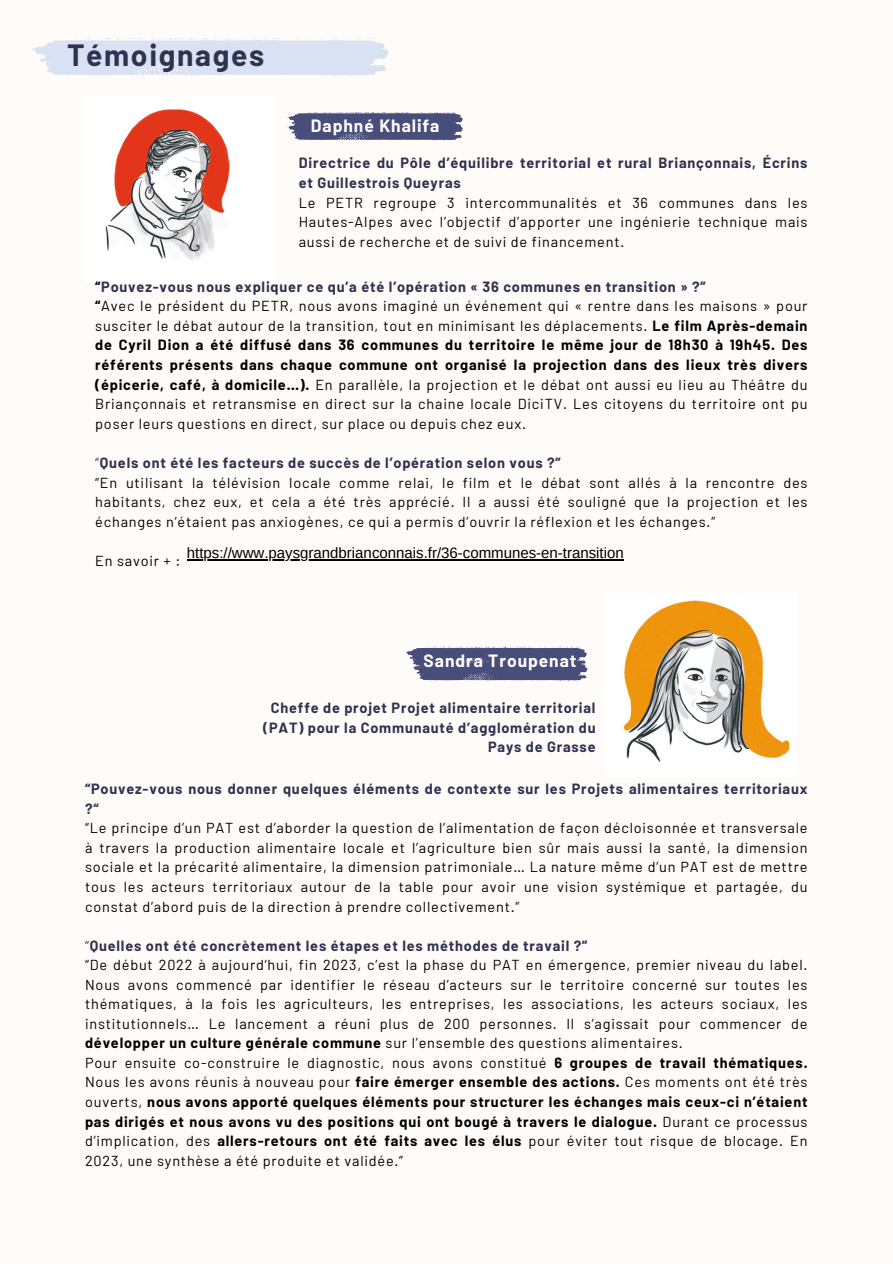
<style>
.page{position:relative;width:893px;height:1264px;background:#fff}
.page>*{position:absolute;margin:0;border:0;box-sizing:border-box;transform-origin:0 0}
.t1{font:700 30px "Barlow";letter-spacing:.055em;color:#2f3250}
.t2{font:700 17.4px "Barlow";letter-spacing:.055em;color:#fff}
.t3{font:15px "Arimo";color:#000}
.t4{font:14.55px/19.5px "Barlow";letter-spacing:.055em;color:#000}
.t5{font:700 14.55px/19.5px "Barlow";letter-spacing:.055em;color:#2f3250}
.t6{font:14.4px/19.5px "Barlow";letter-spacing:.055em;color:#000;text-align:justify}
.t7{font:700 14.4px/19.5px "Barlow";letter-spacing:.055em;color:#2f3250;text-align:right}
.s1{font-weight:700}
.s2{font-weight:700;color:#2f3250}
.s3{color:#2f3250}
</style>
<div class="page">
<div style="left:0;top:0;width:892px;height:1263px;background:#fffbf8"></div>
<svg style="left:32px;top:38px;width:356px;height:38px;background:#dee5f3"></svg>
<img style="left:623px;top:600px;width:167px;height:163px">
<svg style="left:405px;top:646px;width:182px;height:35px;background:#63678d"></svg>
<img style="left:105px;top:109px;width:125px;height:151px">
<svg style="left:287px;top:112px;width:175px;height:29px;background:#5f638a"></svg>
<hr style="left:187px;top:559px;width:436px;height:1px;background:#000">
<h1 class="t1" style="left:67px;top:36px;width:199px">Témoignages</h1>
<p class="t2" style="left:311px;top:114px;width:130px">Daphné Khalifa</p>
<p class="t5" style="left:298px;top:153px;width:510px">Directrice du Pôle d’équilibre territorial et rural Briançonnais, Écrins et Guillestrois Queyras</p>
<p class="t4" style="left:298px;top:192px;width:510px;text-align:justify">Le PETR regroupe 3 intercommunalités et 36 communes dans les Hautes-Alpes avec l’objectif d’apporter une ingénierie technique mais aussi de recherche et de suivi de financement.</p>
<p class="t4" style="left:95px;top:276px;width:713px"><span class="s1">“</span><span class="s2">Pouvez-vous nous expliquer ce qu’a été l’opération « 36 communes en transition » ?”<br></span><span class="s1">“</span>Avec le président du PETR, nous avons imaginé un événement qui « rentre dans les maisons » pour susciter le débat autour de la transition, tout en minimisant les déplacements. <span class="s1">Le film Après-demain de Cyril Dion a été diffusé dans 36 communes du territoire le même jour de 18h30 à 19h45. Des référents présents dans chaque commune ont organisé la projection dans des lieux très divers (épicerie, café, à domicile…).</span> En parallèle, la projection et le débat ont aussi eu lieu au Théâtre du Briançonnais et retransmise en direct sur la chaine locale DiciTV. Les citoyens du territoire ont pu poser leurs questions en direct, sur place ou depuis chez eux.</p>
<p class="t4" style="left:95px;top:452px;width:713px"><span class="s3">“</span><span class="s2">Quels ont été les facteurs de succès de l’opération selon vous ?”<br></span>“En utilisant la télévision locale comme relai, le film et le débat sont allés à la rencontre des habitants, chez eux, et cela a été très apprécié. Il a aussi été souligné que la projection et les échanges n’étaient pas anxiogènes, ce qui a permis d’ouvrir la réflexion et les échanges.”</p>
<p class="t4" style="left:95px;top:550px;width:87px">En savoir + :</p>
<p class="t3" style="left:187px;top:544px;width:438px">https://www.paysgrandbrianconnais.fr/36-communes-en-transition</p>
<p class="t2" style="left:423px;top:649px;width:154px">Sandra Troupenat</p>
<p class="t7" style="left:263px;top:697px;width:334px">Cheffe de projet Projet alimentaire territorial (PAT) pour la Communauté d’agglomération du<br>Pays de Grasse</p>
<p class="t7" style="left:85px;top:778px;width:724px;text-align:left">“Pouvez-vous nous donner quelques éléments de contexte sur les Projets alimentaires territoriaux ?“</p>
<p class="t6" style="left:85px;top:817px;width:724px">“Le principe d’un PAT est d’aborder la question de l’alimentation de façon décloisonnée et transversale à travers la production alimentaire locale et l’agriculture bien sûr mais aussi la santé, la dimension sociale et la précarité alimentaire, la dimension patrimoniale… La nature même d’un PAT est de mettre tous les acteurs territoriaux autour de la table pour avoir une vision systémique et partagée, du constat d’abord puis de la direction à prendre collectivement.”</p>
<p class="t6" style="left:85px;top:935px;width:724px;text-align:left"><span class="s3">“</span><span class="s2">Quelles ont été concrètement les étapes et les méthodes de travail ?”<br></span>“De début 2022 à aujourd’hui, fin 2023, c’est la phase du PAT en émergence, premier niveau du label.<br>Nous avons commencé par identifier le réseau d’acteurs sur le territoire concerné sur toutes les thématiques, à la fois les agriculteurs, les entreprises, les associations, les acteurs sociaux, les institutionnels… Le lancement a réuni plus de 200 personnes. Il s’agissait pour commencer de <span class="s1">développer un culture générale commune</span> sur l’ensemble des questions alimentaires.<br>Pour ensuite co-construire le diagnostic, nous avons constitué <span class="s1">6 groupes de travail thématiques.<br></span>Nous les avons réunis à nouveau pour <span class="s1">faire émerger ensemble des actions.</span> Ces moments ont été très ouverts, <span class="s1">nous avons apporté quelques éléments pour structurer les échanges mais ceux-ci n’étaient pas dirigés et nous avons vu des positions qui ont bougé à travers le dialogue.</span> Durant ce processus d’implication, des <span class="s1">allers-retours ont été faits avec les élus</span> pour éviter tout risque de blocage. En 2023, une synthèse a été produite et validée.”</p>
</div>
